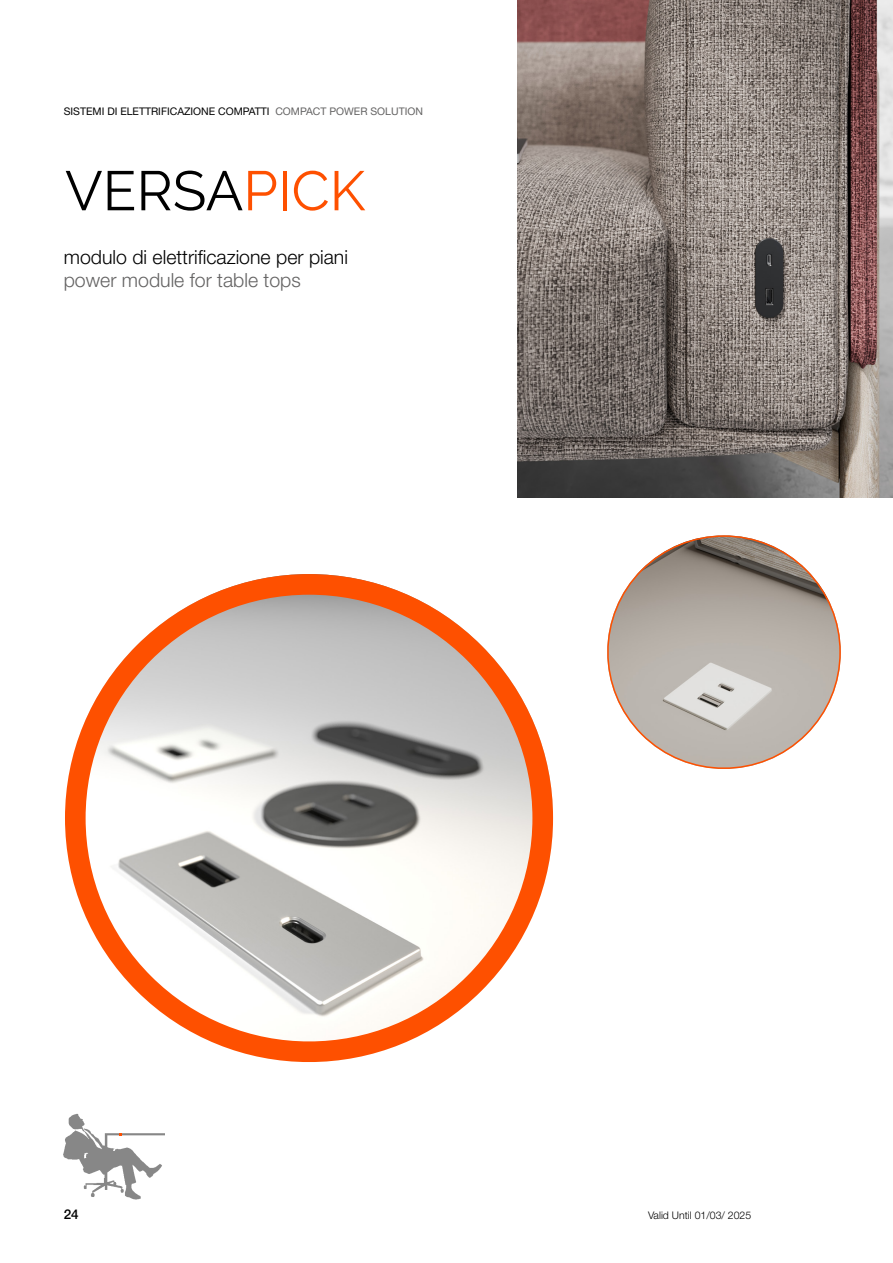
<style>
.page{position:relative;width:893px;height:1263px;background:#fff}
.page>*{position:absolute;margin:0;border:0;box-sizing:border-box;transform-origin:0 0}
.Titolo{font:55.5px "Raleway";color:#000}
.t1{font:300 19.5px "Helvetica Neue LT Std";color:#000}
.t2{font:300 19.5px "Helvetica Neue LT Std";color:#646363}
.t3{font:500 13.5px "Helvetica Neue LT Std";color:#000}
.t4{font:10.5px "Helvetica Neue LT Std";color:#000}
.t5{font:300 10.5px "Helvetica Neue LT Std";color:#000}
.s1{color:#646363}
.s2{color:#fe5000}
</style>
<div class="page">
<svg style="left:65px;top:574px;width:489px;height:488px"></svg>
<svg style="left:607px;top:535px;width:234px;height:234px"></svg>
<img style="left:518px;top:0;width:375px;height:497px">
<img style="left:63px;top:1113px;width:102px;height:87px">
<p class="t4" style="left:64px;top:105px;width:361px">SISTEMI DI ELETTRIFICAZIONE COMPATTI <span class="s1">COMPACT POWER SOLUTION</span></p>
<p class="Titolo" style="left:65px;top:158px;width:302px">VERSA<span class="s2">PICK</span></p>
<p class="t1" style="left:64px;top:245px;width:286px">modulo di elettrificazione per piani</p>
<p class="t2" style="left:64px;top:268px;width:238px">power module for table tops</p>
<p class="t3" style="left:64px;top:1206px;width:17px">24</p>
<p class="t5" style="left:648px;top:1209px;width:105px">Valid Until 01/03/ 2025</p>
</div>
